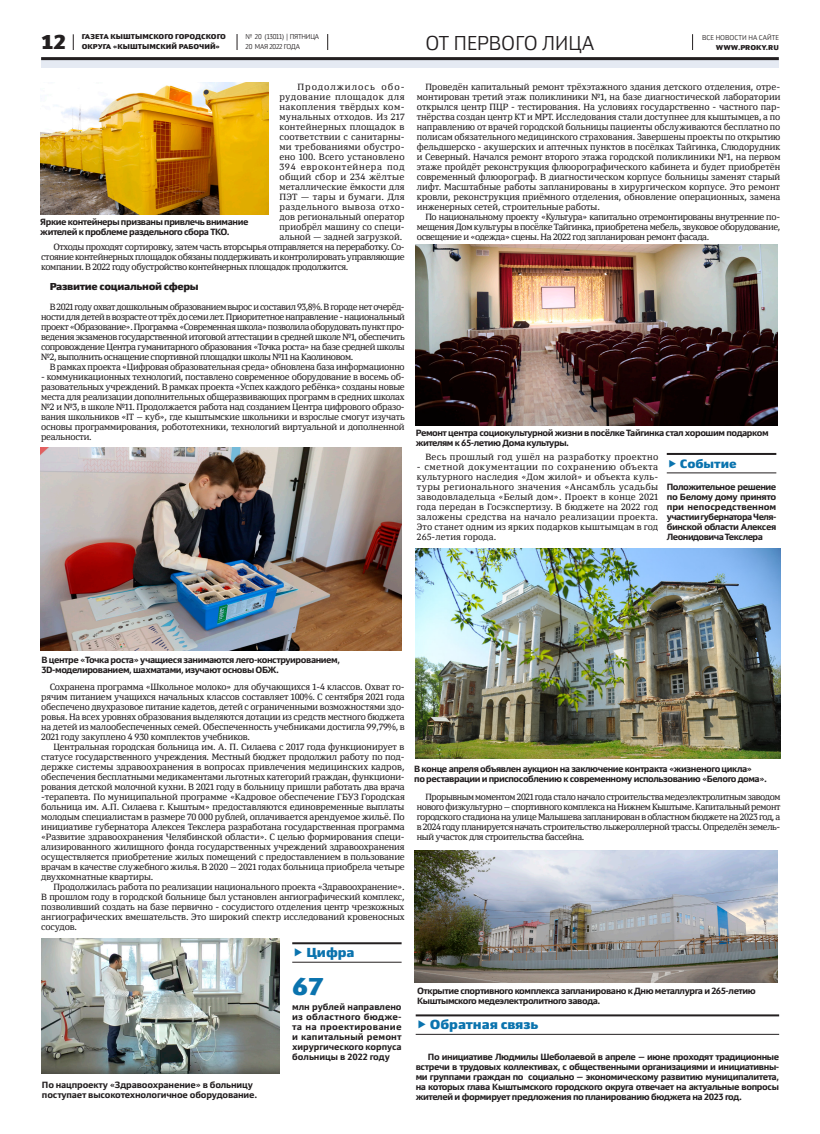
<style>
.page{position:relative;width:820px;height:1134px;background:#fff}
.page>*{position:absolute;margin:0;border:0;box-sizing:border-box;transform-origin:0 0}
.цифра{font:900 24.3px "Yefimov Sans";color:#0a73ae}
.заголовок_20_блэк{font:300 20px "Yefimov Sans";letter-spacing:.005em;color:#231f20}
.t1{font:900 20px "Yefimov Sans";color:#231f20}
.t2{font:900 13px "Yefimov Sans";letter-spacing:-.005em;color:#0a73ae}
.t3{font:900 12px "Yefimov Sans";letter-spacing:-.005em;color:#0a73ae}
.заголовок_10{font:900 10px "Yefimov Sans";letter-spacing:-.03em;color:#231f20}
.текст_основной{font:9px/10px "Yefimov Serif";letter-spacing:-.02em;color:#231f20;text-align:justify}
.текст_основной-2{font:700 9px/10px "Yefimov Sans";letter-spacing:-.04em;color:#231f20;text-align:justify}
.текст_фото{font:700 9px/10px "Yefimov Sans";letter-spacing:-.045em;color:#231f20}
.текст_фото-2{font:700 9px/10px "Yefimov Sans";letter-spacing:-.015em;color:#231f20}
.текст_основной-3{font:9px "Yefimov Serif";letter-spacing:.03em;color:#231f20}
.t4{font:900 7px/10px "Yefimov Sans";letter-spacing:.005em;color:#231f20}
.t5{font:300 7px/10px "Yefimov Sans";letter-spacing:-.025em;color:#231f20}
.t6{font:300 7px "Yefimov Sans";letter-spacing:.005em;color:#231f20}
</style>
<div class="page">
<svg style="left:692px;top:34px;width:1px;height:16px"></svg>
<svg style="left:73px;top:34px;width:1px;height:16px"></svg>
<svg style="left:237px;top:34px;width:1px;height:16px"></svg>
<svg style="left:327px;top:34px;width:1px;height:16px"></svg>
<svg style="left:41px;top:60px;width:737px;height:7px;background:#e1e6ef"></svg>
<hr style="left:41px;top:57px;width:737px;height:3px;background:#231f20">
<hr style="left:415px;top:1014px;width:363px;height:2px;background:#231f20">
<hr style="left:415px;top:1034px;width:363px;height:1px;background:#231f20">
<hr style="left:666px;top:453px;width:110px;height:2px;background:#231f20">
<hr style="left:666px;top:473px;width:110px;height:1px;background:#231f20">
<img style="left:415px;top:244px;width:362px;height:181px">
<img style="left:415px;top:549px;width:365px;height:209px">
<img style="left:415px;top:851px;width:362px;height:131px">
<img style="left:40px;top:82px;width:228px;height:133px">
<img style="left:41px;top:448px;width:360px;height:203px">
<img style="left:42px;top:939px;width:237px;height:134px">
<hr style="left:292px;top:942px;width:109px;height:2px;background:#231f20">
<hr style="left:292px;top:962px;width:109px;height:1px;background:#231f20">
<h2 class="t1" style="left:41px;top:29px;width:27px">12</h2>
<p class="t4" style="left:82px;top:32px;width:146px">ГАЗЕТА КЫШТЫМСКОГО ГОРОДСКОГО<br>ОКРУГА «КЫШТЫМСКИЙ РАБОЧИЙ»</p>
<p class="t5" style="left:245px;top:32px;width:75px">№ 20 (13011) | ПЯТНИЦА<br>20 МАЯ 2022 ГОДА</p>
<p class="t6" style="left:702px;top:33px;width:78px">ВСЕ НОВОСТИ НА САЙТЕ</p>
<p class="заголовок_20_блэк" style="left:425px;top:31px;width:170px">ОТ ПЕРВОГО ЛИЦА</p>
<p class="t4" style="left:715px;top:42px;width:65px">WWW.PROKY.RU</p>
<p class="текст_основной" style="left:279px;top:82px;width:127px;text-indent:18px">Продолжилось обо&shy;рудование площадок для накопления твёрдых ком&shy;мунальных отходов. Из 217 контейнерных площадок в соответствии с санитарны&shy;ми требованиями обустро&shy;ено 100. Всего установлено 394 евроконтейнера под общий сбор и 234 жёлтые металлические ёмкости для ПЭТ — тары и бумаги. Для раздельного вывоза отхо&shy;дов региональный оператор приобрёл машину со специ&shy;альной — задней загрузкой.</p>
<p class="текст_основной" style="left:41px;top:242px;width:365px;text-indent:12px">Отходы проходят сортировку, затем часть вторсырья отправляется на переработку. Со&shy;стояние контейнерных площадок обязаны поддерживать и контролировать управляющие компании. В 2022 году обустройство контейнерных площадок продолжится.</p>
<p class="заголовок_10" style="left:50px;top:280px;width:151px">Развитие социальной сферы</p>
<p class="текст_основной" style="left:41px;top:302px;width:365px;text-indent:9px">В 2021 году охват дошкольным образованием вырос и составил 93,8%. В городе нет очерёд&shy;ности для детей в возрасте от трёх до семи лет. Приоритетное направление - национальный проект «Образование». Программа «Современная школа» позволила оборудовать пункт про&shy;ведения экзаменов государственной итоговой аттестации в средней школе №1, обеспечить сопровождение Центра гуманитарного образования «Точка роста» на базе средней школы №2, выполнить оснащение спортивной площадки школы №11 на Каолиновом.</p>
<p class="текст_основной" style="left:50px;top:362px;width:356px">В рамках проекта «Цифровая образовательная среда» обновлена база информационно</p>
<p class="текст_основной" style="left:41px;top:372px;width:365px">- коммуникационных технологий, поставлено современное оборудование в восемь об&shy;разовательных учреждений. В рамках проекта «Успех каждого ребёнка» созданы новые места для реализации дополнительных общеразвивающих программ в средних школах №2 и №3, в школе №11. Продолжается работа над созданием Центра цифрового образо&shy;вания школьников «IT – куб», где кыштымские школьники и взрослые смогут изучать основы программирования, робототехники, технологий виртуальной и дополненной реальности.</p>
<p class="текст_фото" style="left:40px;top:217px;width:209px">Яркие контейнеры призваны привлечь внимание жителей к проблеме раздельного сбора ТКО.</p>
<p class="текст_основной" style="left:416px;top:82px;width:365px;text-indent:9px">Проведён капитальный ремонт трёхэтажного здания детского отделения, отре&shy;монтирован третий этаж поликлиники №1, на базе диагностической лаборатории открылся центр ПЦР - тестирования. На условиях государственно - частного пар&shy;тнёрства создан центр КТ и МРТ. Исследования стали доступнее для кыштымцев, а по направлению от врачей городской больницы пациенты обслуживаются бесплатно по полисам обязательного медицинского страхования. Завершены проекты по открытию фельдшерско - акушерских и аптечных пунктов в посёлках Тайгинка, Слюдорудник и Северный. Начался ремонт второго этажа городской поликлиники №1, на первом этаже пройдёт реконструкция флюорографического кабинета и будет приобретён современный флюорограф. В диагностическом корпусе больницы заменят старый лифт. Масштабные работы запланированы в хирургическом корпусе. Это ремонт кровли, реконструкция приёмного отделения, обновление операционных, замена инженерных сетей, строительные работы.</p>
<p class="текст_основной" style="left:416px;top:212px;width:365px;text-indent:9px">По национальному проекту «Культура» капитально отремонтированы внутренние по&shy;мещения Дом культуры в посёлке Тайгинка, приобретена мебель, звуковое оборудование, освещение и «одежда» сцены. На 2022 год запланирован ремонт фасада.</p>
<p class="текст_фото" style="left:415px;top:428px;width:354px">Ремонт центра социокультурной жизни в посёлке Тайгинка стал хорошим подарком жителям к 65-летию Дома культуры.</p>
<p class="текст_основной-3" style="left:425px;top:451px;width:234px">Весь прошлый год ушёл на разработку проектно</p>
<p class="текст_основной" style="left:416px;top:462px;width:243px">- сметной документации по сохранению объекта культурного наследия «Дом жилой» и объекта куль&shy;туры регионального значения «Ансамбль усадьбы заводовладельца «Белый дом». Проект в конце 2021 года передан в Госэкспертизу. В бюджете на 2022 год заложены средства на начало реализации проекта.<br>Это станет одним из ярких подарков кыштымцам в год 265-летия города.</p>
<p class="t3" style="left:679px;top:455px;width:58px">Событие</p>
<p class="текст_основной-2" style="left:666px;top:482px;width:111px">Положительное решение по Белому дому принято при непосредственном участии губернатора Челя&shy;бинской области Алексея Леонидовича Текслера</p>
<p class="текст_фото" style="left:41px;top:654px;width:300px">В центре «Точка роста» учащиеся занимаются лего-конструированием,<br>3D-моделированием, шахматами, изучают основы ОБЖ.</p>
<p class="текст_основной" style="left:41px;top:682px;width:365px;text-indent:9px">Сохранена программа «Школьное молоко» для обучающихся 1-4 классов. Охват го&shy;рячим питанием учащихся начальных классов составляет 100%. С сентября 2021 года обеспечено двухразовое питание кадетов, детей с ограниченными возможностями здо&shy;ровья. На всех уровнях образования выделяются дотации из средств местного бюджета на детей из малообеспеченных семей. Обеспеченность учебниками достигла 99,79%, в 2021 году закуплено 4 930 комплектов учебников.</p>
<p class="текст_основной" style="left:41px;top:742px;width:365px;text-indent:12px">Центральная городская больница им. А. П. Силаева с 2017 года функционирует в статусе государственного учреждения. Местный бюджет продолжил работу по под&shy;держке системы здравоохранения в вопросах привлечения медицинских кадров, обеспечения бесплатными медикаментами льготных категорий граждан, функциони&shy;рования детской молочной кухни. В 2021 году в больницу пришли работать два врача -терапевта. По муниципальной программе «Кадровое обеспечение ГБУЗ Городская больница им. А.П. Силаева г. Кыштым» предоставляются единовременные выплаты молодым специалистам в размере 70 000 рублей, оплачивается арендуемое жильё. По инициативе губернатора Алексея Текслера разработана государственная программа «Развитие здравоохранения Челябинской области». С целью формирования специ&shy;ализированного жилищного фонда государственных учреждений здравоохранения осуществляется приобретение жилых помещений с предоставлением в пользование врачам в качестве служебного жилья. В 2020 – 2021 годах больница приобрела четыре двухкомнатные квартиры.</p>
<p class="текст_основной" style="left:41px;top:882px;width:365px;text-indent:12px">Продолжилась работа по реализации национального проекта «Здравоохранение».<br>В прошлом году в городской больнице был установлен ангиографический комплекс, позволивший создать на базе первично - сосудистого отделения центр чрезкожных ангиографических вмешательств. Это широкий спектр исследований кровеносных сосудов.</p>
<p class="текст_фото-2" style="left:42px;top:1079px;width:217px">По нацпроекту «Здравоохранение» в больницу поступает высокотехнологичное оборудование.</p>
<p class="t2" style="left:306px;top:944px;width:50px">Цифра</p>
<p class="цифра" style="left:292px;top:970px;width:33px">67</p>
<p class="текст_основной-2" style="left:292px;top:1002px;width:111px">млн рублей направлено из областного бюдже&shy;та на проектирование и капитальный ремонт хирургического корпуса больницы в 2022 году</p>
<p class="текст_фото" style="left:414px;top:764px;width:354px">В конце апреля объявлен аукцион на заключение контракта «жизненого цикла»<br>по реставрации и приспособлению к современному использованию «Белого дома».</p>
<p class="текст_основной" style="left:416px;top:792px;width:365px;text-indent:9px">Прорывным моментом 2021 года стало начало строительства медеэлектролитным заводом нового физкультурно – спортивного комплекса на Нижнем Кыштыме. Капитальный ремонт городского стадиона на улице Малышева запланирован в областном бюджете на 2023 год, а в 2024 году планируется начать строительство лыжероллерной трассы. Определён земель&shy;ный участок для строительства бассейна.</p>
<p class="текст_фото" style="left:417px;top:986px;width:340px">Открытие спортивного комплекса запланировано к Дню металлурга и 265-летию<br>Кыштымского медеэлектролитного завода.</p>
<p class="t2" style="left:429px;top:1016px;width:110px">Обратная связь</p>
<p class="текст_основной-2" style="left:415px;top:1052px;width:365px;text-indent:12px">По инициативе Людмилы Шеболаевой в апреле – июне проходят традиционные встречи в трудовых коллективах, с общественными организациями и инициативны&shy;ми группами граждан по социально – экономическому развитию муниципалитета, на которых глава Кыштымского городского округа отвечает на актуальные вопросы жителей и формирует предложения по планированию бюджета на 2023 год.</p>
</div>
